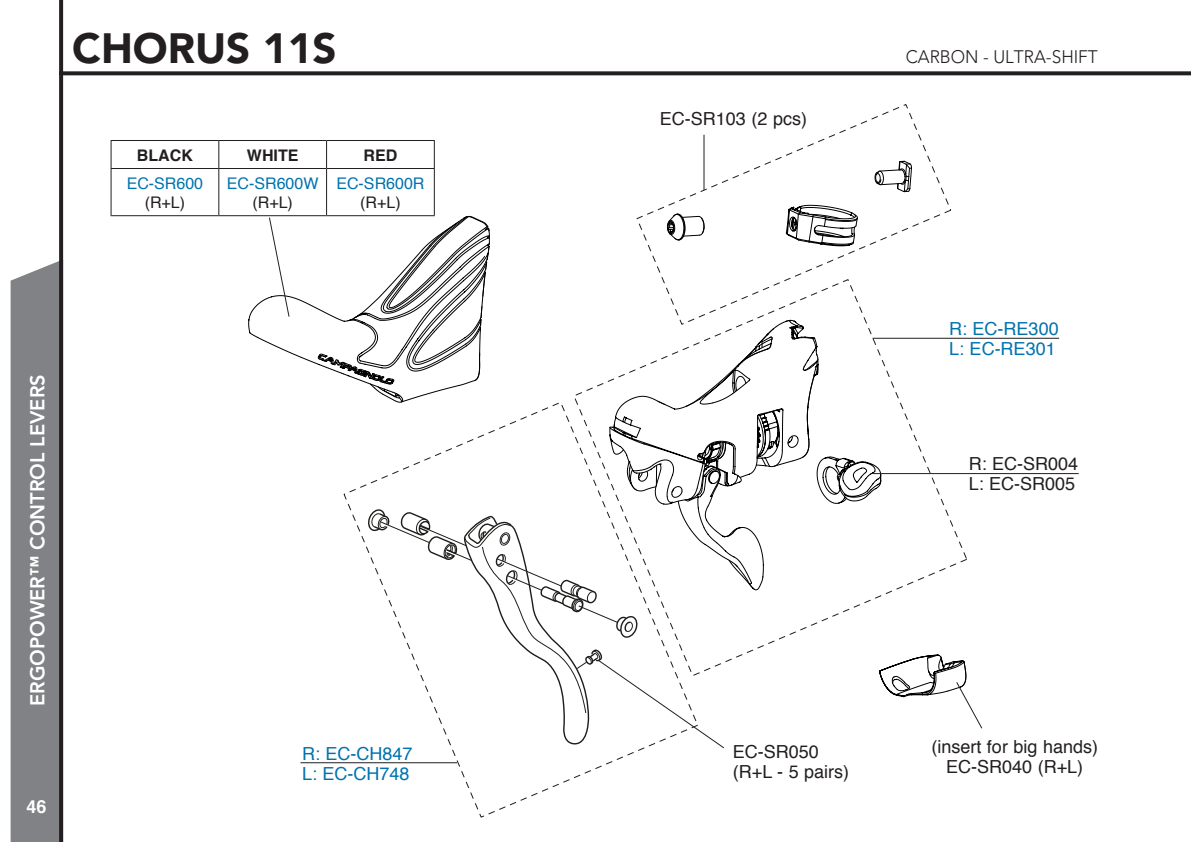
<style>
.page{position:relative;width:1191px;height:842px;background:#fff}
.page>*{position:absolute;margin:0;border:0;box-sizing:border-box;transform-origin:0 0}
._1_titolo_base{font:900 42px "Avenir";color:#231f20}
.NOME_PRODOTTO{font:800 20px "Avenir";color:#fff}
.Normale{font:18px "Helvetica";color:#231f20}
.Normale-2{font:18px "Helvetica";color:#0073ae}
.CARATTERISTICA_IN_AL{font:300 18px "Avenir";color:#231f20;scale:.96 1}
.t1{font:700 18px "Helvetica";color:#fff}
.Filetti{font:16px "Helvetica";color:#0073ae}
.t2{font:16px "Helvetica";color:#231f20}
.Filetti-2{font:700 16px "Helvetica";color:#231f20}
</style>
<div class="page">
<div style="left:11px;top:261px;width:48px;height:581px;background:#808285"></div>
<hr style="left:59px;top:0;width:4px;height:842px;background:#231f20">
<svg style="left:59px;top:71px;width:1132px;height:4px;background:#353232"></svg>
<svg style="left:668px;top:104px;width:281px;height:101px"></svg>
<hr style="left:703px;top:135px;width:1px;height:55px;background:#231f20">
<hr style="left:300px;top:762px;width:157px;height:1px;background:#231f20">
<svg style="left:248px;top:205px;width:735px;height:544px"></svg>
<hr style="left:872px;top:338px;width:187px;height:1px;background:#231f20">
<hr style="left:872px;top:473px;width:206px;height:1px;background:#231f20">
<hr style="left:111px;top:140px;width:108px;height:1px;background:#231f20">
<svg style="left:111px;top:141px;width:1px;height:27px"></svg>
<hr style="left:219px;top:140px;width:107px;height:1px;background:#231f20">
<svg style="left:218px;top:141px;width:1px;height:27px"></svg>
<hr style="left:326px;top:140px;width:109px;height:1px;background:#231f20">
<svg style="left:326px;top:141px;width:1px;height:27px"></svg>
<svg style="left:434px;top:141px;width:1px;height:27px"></svg>
<hr style="left:111px;top:168px;width:108px;height:1px;background:#231f20">
<hr style="left:111px;top:169px;width:1px;height:46px;background:#231f20">
<hr style="left:219px;top:168px;width:107px;height:1px;background:#231f20">
<hr style="left:218px;top:169px;width:1px;height:46px;background:#231f20">
<hr style="left:326px;top:168px;width:109px;height:1px;background:#231f20">
<hr style="left:326px;top:169px;width:1px;height:46px;background:#231f20">
<hr style="left:434px;top:169px;width:1px;height:46px;background:#231f20">
<hr style="left:111px;top:215px;width:108px;height:1px;background:#231f20">
<hr style="left:219px;top:215px;width:107px;height:1px;background:#231f20">
<hr style="left:326px;top:215px;width:109px;height:1px;background:#231f20">
<p class="_1_titolo_base" style="left:72px;top:23px;width:266px">CHORUS 11S</p>
<p class="Filetti-2" style="left:137px;top:142px;width:57px">BLACK</p>
<p class="Filetti-2" style="left:247px;top:142px;width:53px">WHITE</p>
<p class="Filetti-2" style="left:363px;top:142px;width:35px">RED</p>
<p class="Filetti" style="left:127px;top:171px;width:78px">EC-SR600</p>
<p class="t2" style="left:145px;top:190px;width:42px">(R+L)</p>
<p class="Filetti" style="left:227px;top:171px;width:93px">EC-SR600W</p>
<p class="t2" style="left:252px;top:190px;width:42px">(R+L)</p>
<p class="Filetti" style="left:336px;top:171px;width:90px">EC-SR600R</p>
<p class="t2" style="left:360px;top:190px;width:42px">(R+L)</p>
<p class="NOME_PRODOTTO" style="left:26px;top:706px;width:333px;rotate:-90deg">ERGOPOWER™ CONTROL LEVERS</p>
<p class="t1" style="left:26px;top:792px;width:22px">46</p>
<p class="Normale-2" style="left:302px;top:740px;width:112px">R: EC-CH847</p>
<p class="Normale-2" style="left:302px;top:760px;width:109px">L: EC-CH748</p>
<p class="Normale" style="left:660px;top:105px;width:149px">EC-SR103 (2 pcs)</p>
<p class="CARATTERISTICA_IN_AL" style="left:905px;top:46px;width:202px">CARBON - ULTRA-SHIFT</p>
<p class="Normale-2" style="left:949px;top:315px;width:111px">R: EC-RE300</p>
<p class="Normale-2" style="left:949px;top:335px;width:108px">L: EC-RE301</p>
<p class="Normale" style="left:968px;top:450px;width:111px">R: EC-SR004</p>
<p class="Normale" style="left:968px;top:470px;width:108px">L: EC-SR005</p>
<p class="Normale" style="left:733px;top:737px;width:88px">EC-SR050</p>
<p class="Normale" style="left:733px;top:757px;width:118px">(R+L - 5 pairs)</p>
<p class="Normale" style="left:931px;top:733px;width:168px">(insert for big hands)</p>
<p class="Normale" style="left:946px;top:753px;width:139px">EC-SR040 (R+L)</p>
</div>
